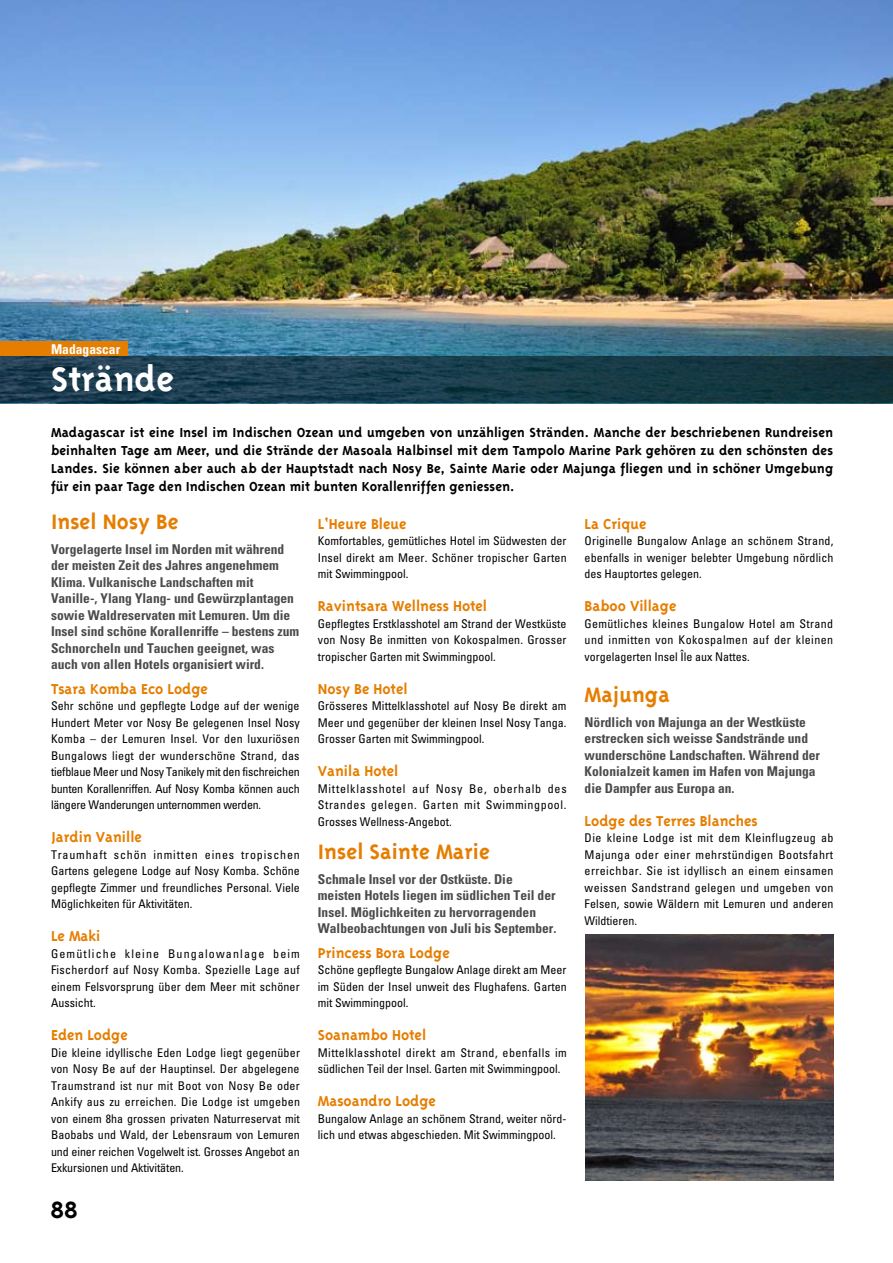
<style>
.page{position:relative;width:893px;height:1263px;background:#fff}
.page>*{position:absolute;margin:0;border:0;box-sizing:border-box;transform-origin:0 0}
.t1{font:700 39px "Triplex";letter-spacing:.005em;color:#fff}
.t2{font:700 27px "Triplex";color:#000}
.t3{font:700 24px "Triplex";letter-spacing:.005em;color:#e57e00}
.t4{font:700 16.5px "Triplex";color:#e57e00}
.t5{font:700 15px/18px "Triplex";letter-spacing:.005em;color:#000;text-align:justify}
.t6{font:700 condensed 13.5px/16.5px "Univers";color:#4b4b4d}
.t7{font:700 condensed 13.5px "Univers";color:#fff}
.t8{font:condensed 12px/16.5px "Univers";color:#000;text-align:justify}
.t9{font:condensed 12px/16.5px "Univers";letter-spacing:.02em;color:#000}
</style>
<div class="page">
<img style="left:0;top:0;width:893px;height:404px">
<svg style="left:0;top:356px;width:893px;height:46px;background:#193b49"></svg>
<img style="left:585px;top:934px;width:248px;height:246px">
<div style="left:0;top:341px;width:128px;height:14px;background:#e57e00"></div>
<p class="t7" style="left:51px;top:340px;width:71px">Madagascar</p>
<h1 class="t1" style="left:51px;top:358px;width:125px">Strände</h1>
<p class="t5" style="left:51px;top:423px;width:784px">Madagascar ist eine Insel im Indischen Ozean und umgeben von unzähligen Stränden. Manche der beschriebenen Rundreisen beinhalten Tage am Meer, und die Strände der Masoala Halbinsel mit dem Tampolo Marine Park gehören zu den schönsten des Landes. Sie können aber auch ab der Hauptstadt nach Nosy Be, Sainte Marie oder Majunga fliegen und in schöner Umgebung für ein paar Tage den Indischen Ozean mit bunten Korallenriffen geniessen.</p>
<h3 class="t4" style="left:585px;top:515px;width:63px">La Crique</h3>
<p class="t8" style="left:585px;top:533px;width:250px">Originelle Bungalow Anlage an schönem Strand, ebenfalls in weniger belebter Umgebung nördlich des Hauptortes gelegen.</p>
<h3 class="t4" style="left:585px;top:598px;width:93px">Baboo Village</h3>
<p class="t8" style="left:585px;top:615px;width:250px">Gemütliches kleines Bungalow Hotel am Strand und inmitten von Kokospalmen auf der kleinen vorgelagerten Insel Île aux Nattes.</p>
<h3 class="t3" style="left:585px;top:682px;width:87px">Majunga</h3>
<p class="t6" style="left:585px;top:714px;width:237px">Nördlich von Majunga an der Westküste erstrecken sich weisse Sandstrände und wunderschöne Landschaften. Während der Kolonialzeit kamen im Hafen von Majunga die Dampfer aus Europa an.</p>
<h3 class="t4" style="left:585px;top:812px;width:175px">Lodge des Terres Blanches</h3>
<p class="t8" style="left:585px;top:830px;width:250px">Die kleine Lodge ist mit dem Kleinflugzeug ab Majunga oder einer mehrstündigen Bootsfahrt erreichbar. Sie ist idyllisch an einem einsamen weissen Sandstrand gelegen und umgeben von Felsen, sowie Wäldern mit Lemuren und anderen Wildtieren.</p>
<h3 class="t3" style="left:51px;top:509px;width:129px">Insel Nosy Be</h3>
<p class="t6" style="left:51px;top:540px;width:250px">Vorgelagerte Insel im Norden mit während der meisten Zeit des Jahres angenehmem Klima. Vulkanische Landschaften mit Vanille-, Ylang Ylang- und Gewürzplantagen sowie Waldreservaten mit Lemuren. Um die Insel sind schöne Korallenriffe – bestens zum Schnorcheln und Tauchen geeignet, was auch von allen Hotels organisiert wird.</p>
<h3 class="t4" style="left:51px;top:680px;width:158px">Tsara Komba Eco Lodge</h3>
<p class="t8" style="left:51px;top:698px;width:250px">Sehr schöne und gepflegte Lodge auf der wenige Hundert Meter vor Nosy Be gelegenen Insel Nosy Komba – der Lemuren Insel. Vor den luxuriösen Bungalows liegt der wunderschöne Strand, das tiefblaue Meer und Nosy Tanikely mit den fischreichen bunten Korallenriffen. Auf Nosy Komba können auch längere Wanderungen unternommen werden.</p>
<h3 class="t4" style="left:51px;top:829px;width:92px">Jardin Vanille</h3>
<p class="t8" style="left:51px;top:846px;width:250px">Traumhaft schön inmitten eines tropischen Gartens gelegene Lodge auf Nosy Komba. Schöne gepflegte Zimmer und freundliches Personal. Viele Möglichkeiten für Aktivitäten.</p>
<h3 class="t4" style="left:51px;top:928px;width:51px">Le Maki</h3>
<p class="t8" style="left:51px;top:945px;width:250px">Gemütliche kleine Bungalowanlage beim Fischerdorf auf Nosy Komba. Spezielle Lage auf einem Felsvorsprung über dem Meer mit schöner Aussicht.</p>
<h3 class="t4" style="left:51px;top:1027px;width:78px">Eden Lodge</h3>
<p class="t8" style="left:51px;top:1044px;width:250px">Die kleine idyllische Eden Lodge liegt gegenüber von Nosy Be auf der Hauptinsel. Der abgelegene Traumstrand ist nur mit Boot von Nosy Be oder Ankify aus zu erreichen. Die Lodge ist umgeben von einem 8ha grossen privaten Naturreservat mit Baobabs und Wald, der Lebensraum von Lemuren und einer reichen Vogelwelt ist. Grosses Angebot an Exkursionen und Aktivitäten.</p>
<h3 class="t4" style="left:318px;top:515px;width:90px">L‘Heure Bleue</h3>
<p class="t8" style="left:318px;top:533px;width:250px">Komfortables, gemütliches Hotel im Südwesten der Insel direkt am Meer. Schöner tropischer Garten mit Swimmingpool.</p>
<h3 class="t4" style="left:318px;top:598px;width:171px">Ravintsara Wellness Hotel</h3>
<p class="t8" style="left:318px;top:615px;width:250px">Gepflegtes Erstklasshotel am Strand der Westküste von Nosy Be inmitten von Kokospalmen. Grosser tropischer Garten mit Swimmingpool.</p>
<h3 class="t4" style="left:318px;top:680px;width:91px">Nosy Be Hotel</h3>
<p class="t8" style="left:318px;top:698px;width:250px">Grösseres Mittelklasshotel auf Nosy Be direkt am Meer und gegenüber der kleinen Insel Nosy Tanga.<br>Grosser Garten mit Swimmingpool.</p>
<h3 class="t4" style="left:318px;top:763px;width:82px">Vanila Hotel</h3>
<p class="t8" style="left:318px;top:780px;width:250px">Mittelklasshotel auf Nosy Be, oberhalb des Strandes gelegen. Garten mit Swimmingpool.<br>Grosses Wellness-Angebot.</p>
<h3 class="t3" style="left:318px;top:839px;width:174px">Insel Sainte Marie</h3>
<p class="t6" style="left:318px;top:870px;width:240px">Schmale Insel vor der Ostküste. Die meisten Hotels liegen im südlichen Teil der Insel. Möglichkeiten zu hervorragenden Walbeobachtungen von Juli bis September.</p>
<h3 class="t4" style="left:318px;top:944px;width:133px">Princess Bora Lodge</h3>
<p class="t8" style="left:318px;top:962px;width:250px">Schöne gepflegte Bungalow Anlage direkt am Meer im Süden der Insel unweit des Flughafens. Garten mit Swimmingpool.</p>
<h3 class="t4" style="left:318px;top:1027px;width:110px">Soanambo Hotel</h3>
<p class="t9" style="left:318px;top:1044px;width:250px">Mittelklasshotel direkt am Strand, ebenfalls im südlichen Teil der Insel. Garten mit Swimmingpool.</p>
<h3 class="t4" style="left:318px;top:1093px;width:120px">Masoandro Lodge</h3>
<p class="t8" style="left:318px;top:1110px;width:250px">Bungalow Anlage an schönem Strand, weiter nörd&shy;lich und etwas abgeschieden. Mit Swimmingpool.</p>
<h2 class="t2" style="left:51px;top:1195px;width:29px">88</h2>
</div>
